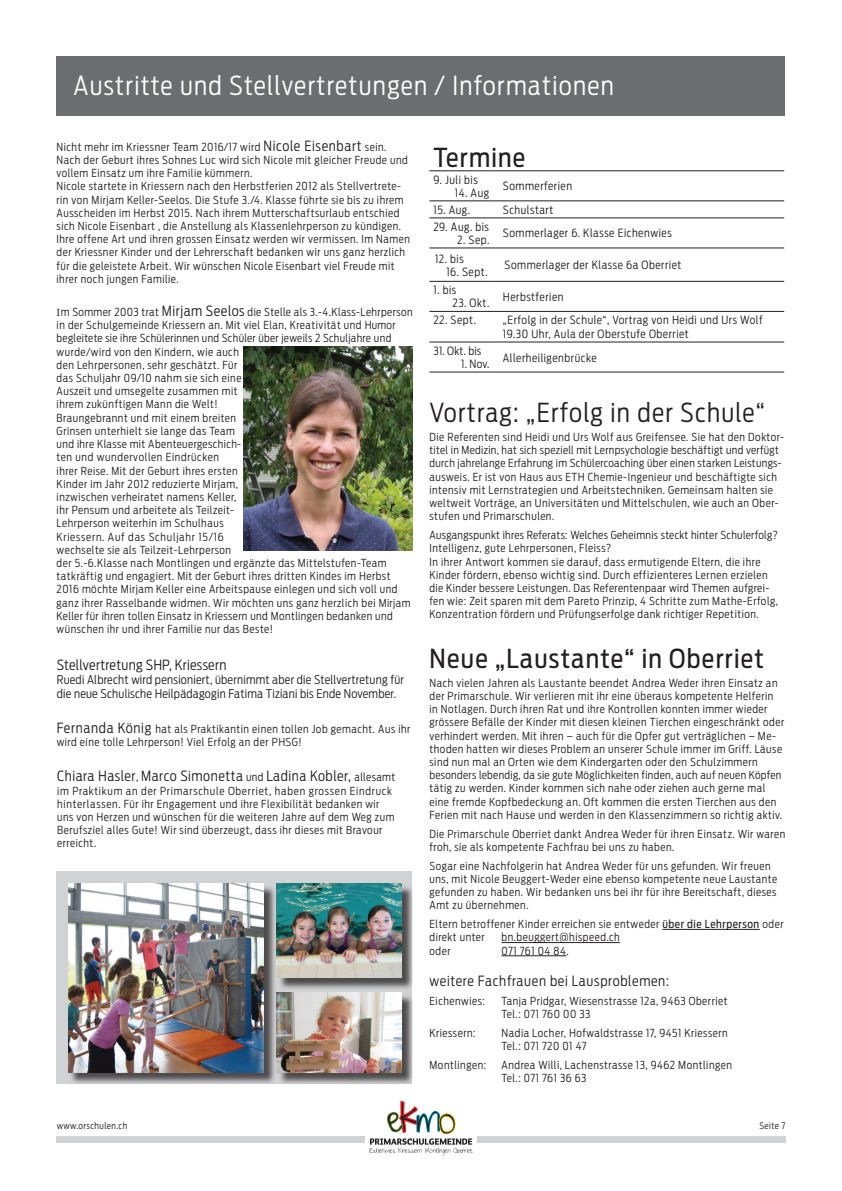
<style>
.page{position:relative;width:842px;height:1191px;background:#fff}
.page>*{position:absolute;margin:0;border:0;box-sizing:border-box;transform-origin:0 0}
.t1{font:300 26px "Antenna Cond";letter-spacing:.05em;color:#fff}
.t2{font:26px "Antenna Cond";letter-spacing:.05em;color:#231f20}
.t3{font:300 26px "Antenna Cond";letter-spacing:.05em;color:#231f20}
.t4{font:300 14px "Antenna Cond";letter-spacing:.04em;color:#231f20}
.t5{font:300 14px "Antenna Cond";letter-spacing:.02em;color:#231f20}
.t6{font:300 12px/14.4px "Antenna Cond";letter-spacing:.02em;color:#231f20}
.t7{font:300 11.3px/13.6px "Antenna Cond";letter-spacing:.05em;color:#231f20}
.t8{font:300 11px/13.2px "Antenna Cond";letter-spacing:.05em;color:#231f20}
.t9{font:300 9px "Antenna Cond";letter-spacing:.05em;color:#231f20}
.s1{font-size:14px}
.s2{font-family:"Minion Pro";font-weight:400}
.s3{font-size:11px}
.s4{font-weight:400}
</style>
<div class="page">
<div style="left:57px;top:1136px;width:308px;height:6px;background:#d1d2d4"></div>
<svg style="left:369px;top:1101px;width:104px;height:54px"></svg>
<div style="left:477px;top:1136px;width:308px;height:6px;background:#d1d2d4"></div>
<div style="left:57px;top:57px;width:728px;height:59px;background:#6c6d70"></div>
<div style="left:57px;top:871px;width:355px;height:212px;background:#d1d2d4"></div>
<img style="left:243px;top:346px;width:170px;height:204px">
<hr style="left:429px;top:201px;width:64px;height:1px;background:#231f20">
<hr style="left:493px;top:201px;width:291px;height:1px;background:#231f20">
<hr style="left:429px;top:218px;width:64px;height:1px;background:#231f20">
<hr style="left:493px;top:218px;width:291px;height:1px;background:#231f20">
<hr style="left:429px;top:248px;width:64px;height:1px;background:#231f20">
<hr style="left:493px;top:248px;width:291px;height:1px;background:#231f20">
<hr style="left:429px;top:281px;width:64px;height:1px;background:#231f20">
<hr style="left:493px;top:281px;width:291px;height:1px;background:#231f20">
<hr style="left:429px;top:311px;width:64px;height:1px;background:#231f20">
<hr style="left:493px;top:311px;width:291px;height:1px;background:#231f20">
<hr style="left:429px;top:342px;width:64px;height:1px;background:#231f20">
<hr style="left:493px;top:342px;width:291px;height:1px;background:#231f20">
<hr style="left:429px;top:372px;width:64px;height:1px;background:#231f20">
<hr style="left:493px;top:372px;width:291px;height:1px;background:#231f20">
<hr style="left:429px;top:171px;width:64px;height:1px;background:#231f20">
<hr style="left:493px;top:171px;width:291px;height:1px;background:#231f20">
<hr style="left:662px;top:929px;width:98px;height:1px;background:#231f20">
<hr style="left:501px;top:942px;width:119px;height:1px;background:#231f20">
<hr style="left:501px;top:955px;width:65px;height:1px;background:#231f20">
<div style="left:70px;top:884px;width:206px;height:200px;background:#231f20;opacity:.75"></div>
<img style="left:68px;top:883px;width:196px;height:189px">
<div style="left:278px;top:884px;width:136px;height:106px;background:#231f20;opacity:.75"></div>
<img style="left:276px;top:883px;width:125px;height:94px">
<div style="left:278px;top:994px;width:136px;height:90px;background:#231f20;opacity:.75"></div>
<img style="left:276px;top:992px;width:125px;height:80px">
<h1 class="t1" style="left:74px;top:70px;width:542px">Austritte und Stellvertretungen / Informationen</h1>
<p class="t8" style="left:57px;top:140px;width:355px">Nicht mehr im Kriessner Team 2016/17 wird <span class="s1">Nicole Eisenbart</span> sein.<br>Nach der Geburt ihres Sohnes Luc wird sich Nicole mit gleicher Freude und vollem Einsatz um ihre Familie kümmern.<br>Nicole startete in Kriessern nach den Herbstferien 2012 als Stellvertrete&shy;rin von Mirjam Keller-Seelos. Die Stufe 3./4. Klasse führte sie bis zu ihrem Ausscheiden im Herbst 2015. Nach ihrem Mutterschaftsurlaub entschied sich Nicole Eisenbart , die Anstellung als Klassenlehrperson zu kündigen.<br>Ihre offene Art und ihren grossen Einsatz werden wir vermissen. Im Namen der Kriessner Kinder und der Lehrerschaft bedanken wir uns ganz herzlich für die geleistete Arbeit. Wir wünschen Nicole Eisenbart viel Freude mit ihrer noch jungen Familie.</p>
<p class="t8" style="left:57px;top:305px;width:357px"><span class="s2">I</span>m Sommer 2003 trat <span class="s1">Mirjam Seelos</span> die Stelle als 3.-4.Klass-Lehrperson in der Schulgemeinde Kriessern an. Mit viel Elan, Kreativität und Humor begleitete sie ihre Schülerinnen und Schüler über jeweils 2 Schuljahre und wurde/wird von den Kindern, wie auch<br>den Lehrpersonen, sehr geschätzt. Für<br>das Schuljahr 09/10 nahm sie sich eine<br>Auszeit und umsegelte zusammen mit<br>ihrem zukünftigen Mann die Welt!<br>Braungebrannt und mit einem breiten<br>Grinsen unterhielt sie lange das Team<br>und ihre Klasse mit Abenteuergeschich-<br>ten und wundervollen Eindrücken<br>ihrer Reise. Mit der Geburt ihres ersten<br>Kinder im Jahr 2012 reduzierte Mirjam,<br>inzwischen verheiratet namens Keller,<br>ihr Pensum und arbeitete als Teilzeit-<br>Lehrperson weiterhin im Schulhaus<br>Kriessern. Auf das Schuljahr 15/16<br>wechselte sie als Teilzeit-Lehrperson<br>der 5.-6.Klasse nach Montlingen und ergänzte das Mittelstufen-Team tatkräftig und engagiert. Mit der Geburt ihres dritten Kindes im Herbst 2016 möchte Mirjam Keller eine Arbeitspause einlegen und sich voll und ganz ihrer Rasselbande widmen. Wir möchten uns ganz herzlich bei Mirjam Keller für ihren tollen Einsatz in Kriessern und Montlingen bedanken und wünschen ihr und ihrer Familie nur das Beste!</p>
<p class="t5" style="left:57px;top:656px;width:171px">Stellvertretung SHP, Kriessern</p>
<p class="t6" style="left:57px;top:672px;width:349px">Ruedi Albrecht wird pensioniert, übernimmt aber die Stellvertretung für die neue Schulische Heilpädagogin Fatima Tiziani bis Ende November.</p>
<p class="t8" style="left:57px;top:722px;width:355px"><span class="s1">Fernanda König</span> hat als Praktikantin einen tollen Job gemacht. Aus ihr wird eine tolle Lehrperson! Viel Erfolg an der PHSG!</p>
<p class="t4" style="left:57px;top:768px;width:340px">Chiara Hasler<span class="s3">,</span> Marco Simonetta <span class="s3">und</span> Ladina Kobler, <span class="s3">allesamt</span></p>
<p class="t8" style="left:57px;top:784px;width:339px">im Praktikum an der Primarschule Oberriet, haben grossen Eindruck hinterlassen. Für ihr Engagement und ihre Flexibilität bedanken wir uns von Herzen und wünschen für die weiteren Jahre auf dem Weg zum Berufsziel alles Gute! Wir sind überzeugt, dass ihr dieses mit Bravour erreicht.</p>
<h1 class="t2" style="left:433px;top:142px;width:93px">Termine</h1>
<p class="t7" style="left:433px;top:173px;width:46px">9. Juli bis</p>
<p class="t7" style="left:455px;top:186px;width:36px">14. Aug</p>
<p class="t7" style="left:503px;top:179px;width:71px">Sommerferien</p>
<p class="t7" style="left:433px;top:203px;width:38px">15. Aug.</p>
<p class="t7" style="left:503px;top:203px;width:52px">Schulstart</p>
<p class="t7" style="left:433px;top:220px;width:57px">29. Aug. bis</p>
<p class="t7" style="left:457px;top:233px;width:34px">2. Sep.</p>
<p class="t7" style="left:503px;top:226px;width:170px">Sommerlager 6. Klasse Eichenwies</p>
<p class="t7" style="left:435px;top:252px;width:30px">12. bis</p>
<p class="t7" style="left:446px;top:265px;width:43px">16. Sept.</p>
<p class="t7" style="left:433px;top:283px;width:24px">1. bis</p>
<p class="t7" style="left:452px;top:296px;width:38px">23. Okt.</p>
<p class="t7" style="left:504px;top:258px;width:178px">Sommerlager der Klasse 6a Oberriet</p>
<p class="t7" style="left:503px;top:290px;width:62px">Herbstferien</p>
<p class="t7" style="left:433px;top:313px;width:44px">22. Sept.</p>
<p class="t7" style="left:503px;top:313px;width:261px">„Erfolg in der Schule“, Vortrag von Heidi und Urs Wolf<br>19.30 Uhr, Aula der Oberstufe Oberriet</p>
<p class="t7" style="left:433px;top:344px;width:49px">31. Okt. bis</p>
<p class="t7" style="left:461px;top:357px;width:30px">1. Nov.</p>
<p class="t7" style="left:503px;top:351px;width:95px">Allerheiligenbrücke</p>
<h1 class="t3" style="left:429px;top:397px;width:337px">Vortrag: „Erfolg in der Schule“</h1>
<p class="t8" style="left:429px;top:430px;width:356px">Die Referenten sind Heidi und Urs Wolf aus Greifensee. Sie hat den Doktor&shy;titel in Medizin, hat sich speziell mit Lernpsychologie beschäftigt und verfügt durch jahrelange Erfahrung im Schülercoaching über einen starken Leistungs&shy;ausweis. Er ist von Haus aus ETH Chemie-Ingenieur und beschäftigte sich intensiv mit Lernstrategien und Arbeitstechniken. Gemeinsam halten sie weltweit Vorträge, an Universitäten und Mittelschulen, wie auch an Ober&shy;stufen und Primarschulen.</p>
<p class="t8" style="left:429px;top:528px;width:350px">Ausgangspunkt ihres Referats: Welches Geheimnis steckt hinter Schulerfolg?<br>Intelligenz, gute Lehrpersonen, Fleiss?<br>In ihrer Antwort kommen sie darauf, dass ermutigende Eltern, die ihre Kinder fördern, ebenso wichtig sind. Durch effizienteres Lernen erzielen die Kinder bessere Leistungen. Das Referentenpaar wird Themen aufgrei&shy;fen wie: Zeit sparen mit dem Pareto Prinzip, 4 Schritte zum Mathe-Erfolg, Konzentration fördern und Prüfungserfolge dank richtiger Repetition.</p>
<h1 class="t2" style="left:429px;top:643px;width:336px">Neue „Laustante“ in Oberriet</h1>
<p class="t8" style="left:429px;top:676px;width:356px">Nach vielen Jahren als Laustante beendet Andrea Weder ihren Einsatz an der Primarschule. Wir verlieren mit ihr eine überaus kompetente Helferin in Notlagen. Durch ihren Rat und ihre Kontrollen konnten immer wieder grössere Befälle der Kinder mit diesen kleinen Tierchen eingeschränkt oder verhindert werden. Mit ihren – auch für die Opfer gut verträglichen – Me&shy;thoden hatten wir dieses Problem an unserer Schule immer im Griff. Läuse sind nun mal an Orten wie dem Kindergarten oder den Schulzimmern besonders lebendig, da sie gute Möglichkeiten finden, auch auf neuen Köpfen tätig zu werden. Kinder kommen sich nahe oder ziehen auch gerne mal eine fremde Kopfbedeckung an. Oft kommen die ersten Tierchen aus den Ferien mit nach Hause und werden in den Klassenzimmern so richtig aktiv.</p>
<p class="t8" style="left:429px;top:827px;width:357px">Die Primarschule Oberriet dankt Andrea Weder für ihren Einsatz. Wir waren froh, sie als kompetente Fachfrau bei uns zu haben.</p>
<p class="t8" style="left:429px;top:859px;width:349px">Sogar eine Nachfolgerin hat Andrea Weder für uns gefunden. Wir freuen uns, mit Nicole Beuggert-Weder eine ebenso kompetente neue Laustante gefunden zu haben. Wir bedanken uns bei ihr für ihre Bereitschaft, dieses Amt zu übernehmen.</p>
<p class="t8" style="left:429px;top:917px;width:355px">Eltern betroffener Kinder erreichen sie entweder <span class="s4">über die Lehrperson</span> oder direkt unter</p>
<p class="t8" style="left:501px;top:931px;width:120px">bn.beuggert@hispeed.ch</p>
<p class="t8" style="left:429px;top:944px;width:23px">oder</p>
<p class="t8" style="left:501px;top:944px;width:69px">071 761 04 84.</p>
<p class="t4" style="left:429px;top:972px;width:241px">weitere Fachfrauen bei Lausproblemen:</p>
<p class="t8" style="left:429px;top:994px;width:57px">Eichenwies:</p>
<p class="t8" style="left:501px;top:994px;width:228px">Tanja Pridgar, Wiesenstrasse 12a, 9463 Oberriet<br>Tel.: 071 760 00 33</p>
<p class="t8" style="left:429px;top:1026px;width:48px">Kriessern:</p>
<p class="t8" style="left:501px;top:1026px;width:228px">Nadia Locher, Hofwaldstrasse 17, 9451 Kriessern<br>Tel.: 071 720 01 47</p>
<p class="t8" style="left:429px;top:1058px;width:58px">Montlingen:</p>
<p class="t8" style="left:501px;top:1058px;width:232px">Andrea Willi, Lachenstrasse 13, 9462 Montlingen<br>Tel.: 071 761 36 63</p>
<p class="t9" style="left:57px;top:1120px;width:72px">www.orschulen.ch</p>
<p class="t9" style="left:759px;top:1120px;width:27px">Seite 7</p>
</div>
